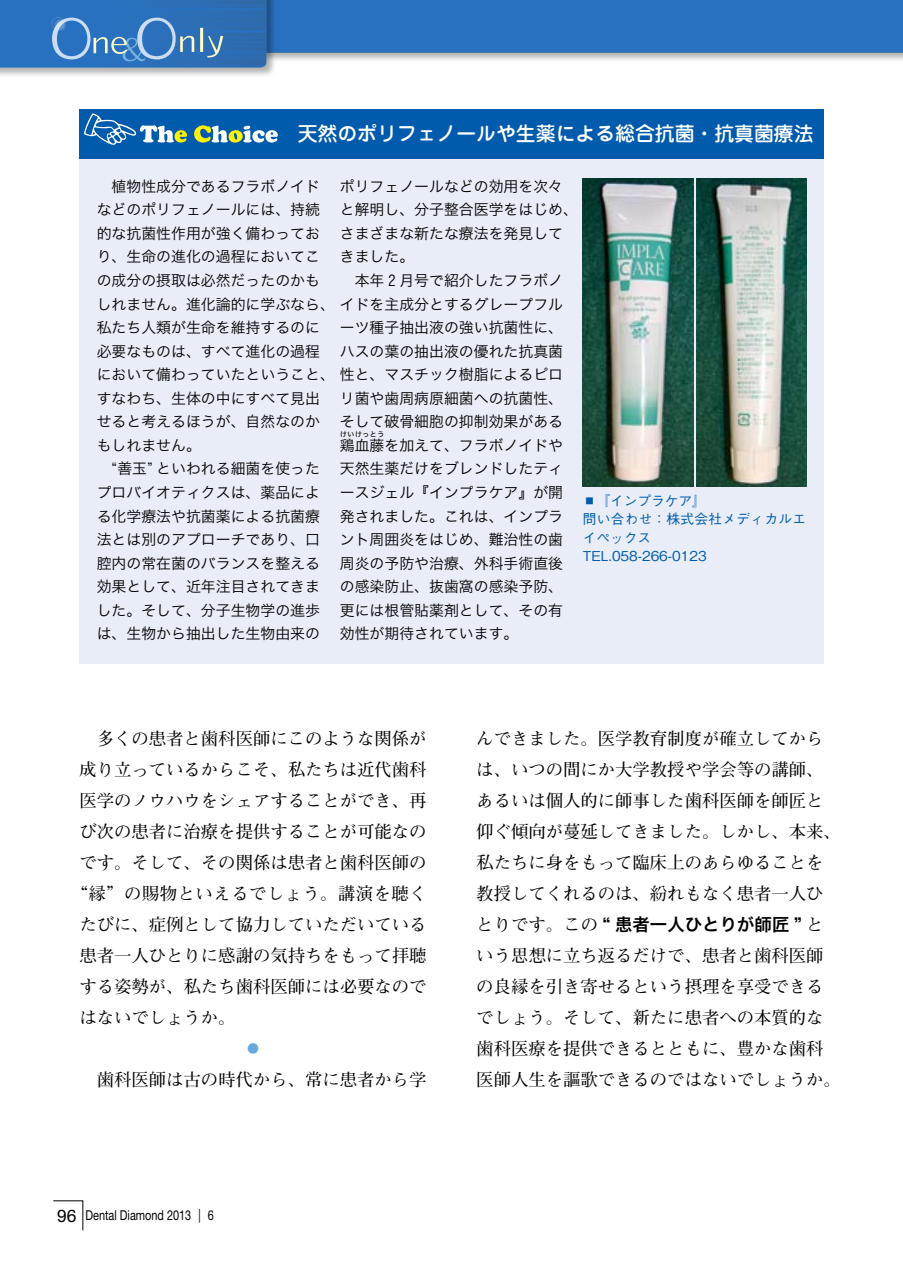
<style>
.page{position:relative;width:903px;height:1275px;background:#fff}
.page>*{position:absolute;margin:0;border:0;box-sizing:border-box;transform-origin:0 0}
.t1{font:500 19.78px "Jun 34 Pro";color:#fff}
.t2{font:700 17.32px/31px "Futo Min A101 Pro";color:#000}
.t3{font:700 17.32px "Futo Min A101 Pro";letter-spacing:.03em;color:#000}
.t4{font:17.32px "Hira Kaku Pro W6";letter-spacing:.005em;color:#000}
.t5{font:700 17.32px "Futo Min A101 Pro";color:#65a9dd}
.t6{font:14.88px/23.6px "Hira Kaku Pro W3";color:#000}
.t7{font:500 13.65px/18.6px "Gothic BBB Pro";color:#005bac}
.t8{font:13.65px "Helvetica Neue";color:#000;scale:.8 1}
.t9{font:7.52px "Hira Kaku Pro W3";color:#000}
.s1{font-size:17.32px}
.s2{font-family:"Futo Min A101 Pro";font-weight:700}
</style>
<div class="page">
<svg style="left:53px;top:1200px;width:30px;height:31px"></svg>
<div style="left:0;top:0;width:903px;height:63px;background:#000;opacity:.3"></div>
<div style="left:278px;top:0;width:625px;height:52px;background:#2870c0"></div>
<div style="left:0;top:0;width:278px;height:79px;background:#000;opacity:.3"></div>
<svg style="left:0;top:0;width:266px;height:68px;background:#3878bd"></svg>
<div style="left:79px;top:143px;width:744px;height:520px;background:#e9edf7"></div>
<div style="left:79px;top:109px;width:744px;height:50px;background:#005bac"></div>
<svg style="left:84px;top:113px;width:194px;height:32px"></svg>
<img style="left:583px;top:179px;width:110px;height:307px">
<img style="left:696px;top:179px;width:110px;height:307px">
<h1 class="t1" style="left:298px;top:118px;width:517px">天然のポリフェノールや生薬による総合抗菌・抗真菌療法</h1>
<p class="t6" style="left:97px;top:173px;width:468px">　植物性成分であるフラボノイド<br>などのポリフェノールには、持続<br>的な抗菌性作用が強く備わってお<br>り、生命の進化の過程においてこ<br>の成分の摂取は必然だったのかも<br>しれません。進化論的に学ぶなら、イドを主成分とするグレープフル私たち人類が生命を維持するのに<br>必要なものは、すべて進化の過程<br>において備わっていたということ、性と、マスチック樹脂によるピロすなわち、生体の中にすべて見出<br>せると考えるほうが、自然なのか<br>もしれません。<br>　“善玉” といわれる細菌を使った<br>プロバイオティクスは、薬品によ<br>る化学療法や抗菌薬による抗菌療<br>法とは別のアプローチであり、口<br>腔内の常在菌のバランスを整える<br>効果として、近年注目されてきま<br>した。そして、分子生物学の進歩<br>は、生物から抽出した生物由来の</p>
<p class="t6" style="left:340px;top:173px;width:240px">ポリフェノールなどの効用を次々と解明し、分子整合医学をはじめ、さまざまな新たな療法を発見してきました。<br>　本年㆓月号で紹介したフラボノ</p>
<p class="t6" style="left:340px;top:315px;width:225px">ーツ種子抽出液の強い抗菌性に、ハスの葉の抽出液の優れた抗真菌</p>
<p class="t6" style="left:340px;top:385px;width:225px;text-align:justify">リ菌や歯周病原細菌への抗菌性、そして破骨細胞の抑制効果がある鶏血藤を加えて、フラボノイドや</p>
<p class="t9" style="left:340px;top:427px;width:46px">けいけっとう</p>
<p class="t6" style="left:340px;top:456px;width:225px;text-align:justify">天然生薬だけをブレンドしたティースジェル『インプラケア』が開発されました。これは、インプラント周囲炎をはじめ、難治性の歯周炎の予防や治療、外科手術直後の感染防止、抜歯窩の感染予防、更には根管貼薬剤として、その有効性が期待されています。</p>
<p class="t7" style="left:583px;top:489px;width:225px">▪『インプラケア』<br>問い合わせ：株式会社メディカルエイペックス<br>TEL.058-266-0123</p>
<p class="t2" style="left:79px;top:720px;width:349px">　多くの患者と歯科医師にこのような関係が</p>
<p class="t2" style="left:79px;top:751px;width:349px">成り立っているからこそ、私たちは近代歯科</p>
<p class="t2" style="left:79px;top:782px;width:349px">医学のノウハウをシェアすることができ、再</p>
<p class="t2" style="left:79px;top:813px;width:349px">び次の患者に治療を提供することが可能なの</p>
<p class="t2" style="left:79px;top:844px;width:349px">です。そして、その関係は患者と歯科医師の</p>
<p class="t3" style="left:71px;top:879px;width:357px">“縁”の賜物といえるでしょう。講演を聴く</p>
<p class="t2" style="left:79px;top:906px;width:349px">たびに、症例として協力していただいている</p>
<p class="t2" style="left:79px;top:937px;width:349px">患者一人ひとりに感謝の気持ちをもって拝聴</p>
<p class="t2" style="left:79px;top:968px;width:349px">する姿勢が、私たち歯科医師には必要なので</p>
<p class="t2" style="left:79px;top:999px;width:158px">はないでしょうか。</p>
<p class="t5" style="left:244px;top:1034px;width:19px">◦</p>
<p class="t2" style="left:79px;top:1061px;width:349px">　歯科医師は古の時代から、常に患者から学</p>
<p class="t8" style="left:57px;top:1207px;width:197px"><span class="s1">96</span> Dental Diamond 2013 <span class="s2">｜</span> 6</p>
<p class="t2" style="left:476px;top:720px;width:366px">んできました。医学教育制度が確立してからは、いつの間にか大学教授や学会等の講師、あるいは個人的に師事した歯科医師を師匠と仰ぐ傾向が蔓延してきました。しかし、本来、私たちに身をもって臨床上のあらゆることを教授してくれるのは、紛れもなく患者一人ひ</p>
<p class="t4" style="left:476px;top:908px;width:349px"><span class="s2">とりです。この</span> “ 患者一人ひとりが師匠 ” <span class="s2">と</span></p>
<p class="t2" style="left:476px;top:937px;width:366px">いう思想に立ち返るだけで、患者と歯科医師の良縁を引き寄せるという摂理を享受できるでしょう。そして、新たに患者への本質的な歯科医療を提供できるとともに、豊かな歯科医師人生を謳歌できるのではないでしょうか。</p>
</div>
